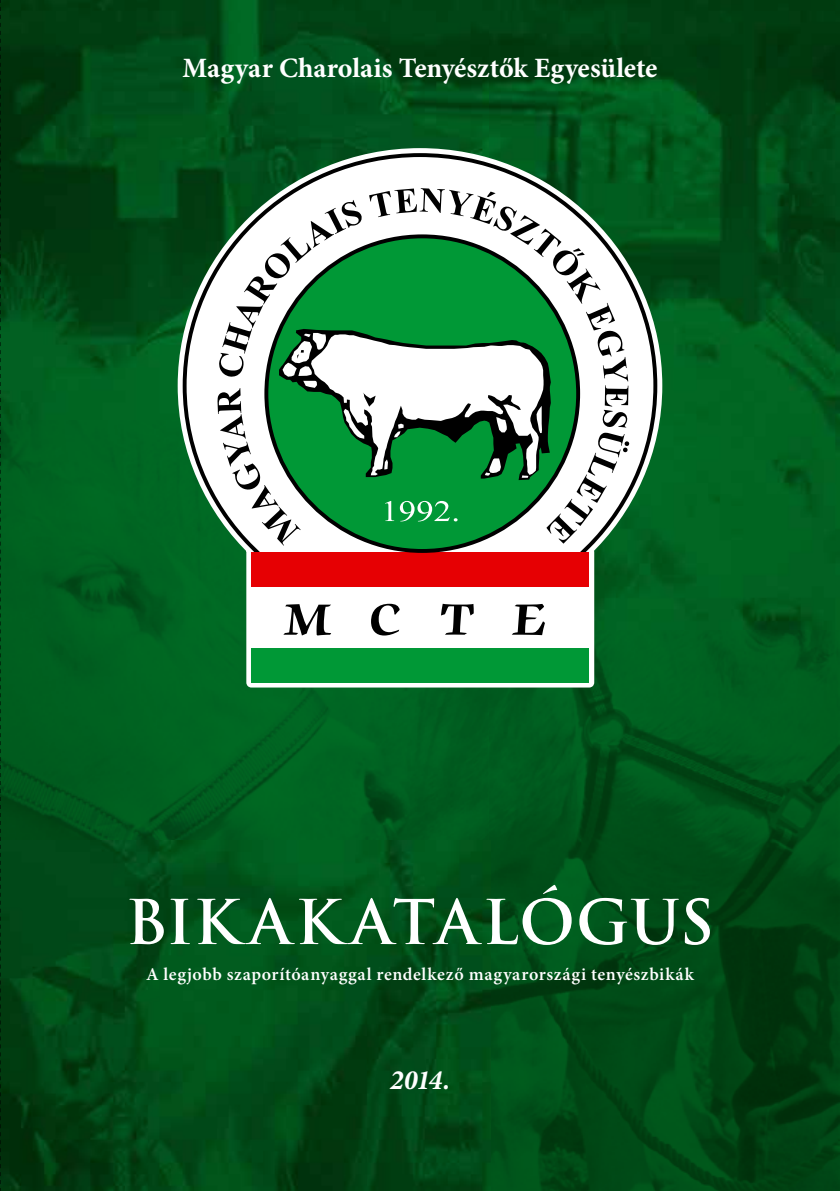
<style>
.page{position:relative;width:840px;height:1191px;background:#fff}
.page>*{position:absolute;margin:0;border:0;box-sizing:border-box;transform-origin:0 0}
.t1{font:700 60px "Trajan Pro";letter-spacing:.01em;color:#fff}
.t2{font:700 28px "Minion Pro";color:#fff}
.t3{font:italic 700 28px "Minion Pro";color:#fff}
.t4{font:600 18px "Minion Pro";letter-spacing:.035em;color:#fff}
</style>
<div class="page">
<img style="left:1px;top:0;width:838px;height:1191px">
<svg style="left:177px;top:148px;width:485px;height:539px;fill:#006723"></svg>
<div style="left:251px;top:570px;width:338px;height:84px;background:#fff"></div>
<svg style="left:182px;top:153px;width:475px;height:402px"></svg>
<svg style="left:283px;top:604px;width:48px;height:31px"></svg>
<svg style="left:371px;top:604px;width:28px;height:31px"></svg>
<svg style="left:441px;top:604px;width:32px;height:30px"></svg>
<svg style="left:512px;top:604px;width:32px;height:31px"></svg>
<div style="left:251px;top:552px;width:338px;height:35px;background:#e60003"></div>
<div style="left:251px;top:648px;width:338px;height:34px;background:#009836"></div>
<svg style="left:264px;top:545px;width:315px;height:8px"></svg>
<svg style="left:217px;top:188px;width:412px;height:357px"></svg>
<svg style="left:279px;top:329px;width:271px;height:151px"></svg>
<svg style="left:0;top:0;width:1px;height:1191px"></svg>
<h2 class="t2" style="left:182px;top:48px;width:476px">Magyar Charolais Tenyésztők Egyesülete</h2>
<h1 class="t1" style="left:125px;top:884px;width:590px">BIK AK ATALÓGUS</h1>
<p class="t4" style="left:146px;top:961px;width:549px">A legjobb szaporítóanyaggal rendelkező magyarországi tenyészbikák</p>
<h2 class="t3" style="left:389px;top:1060px;width:62px">2014.</h2>
</div>
